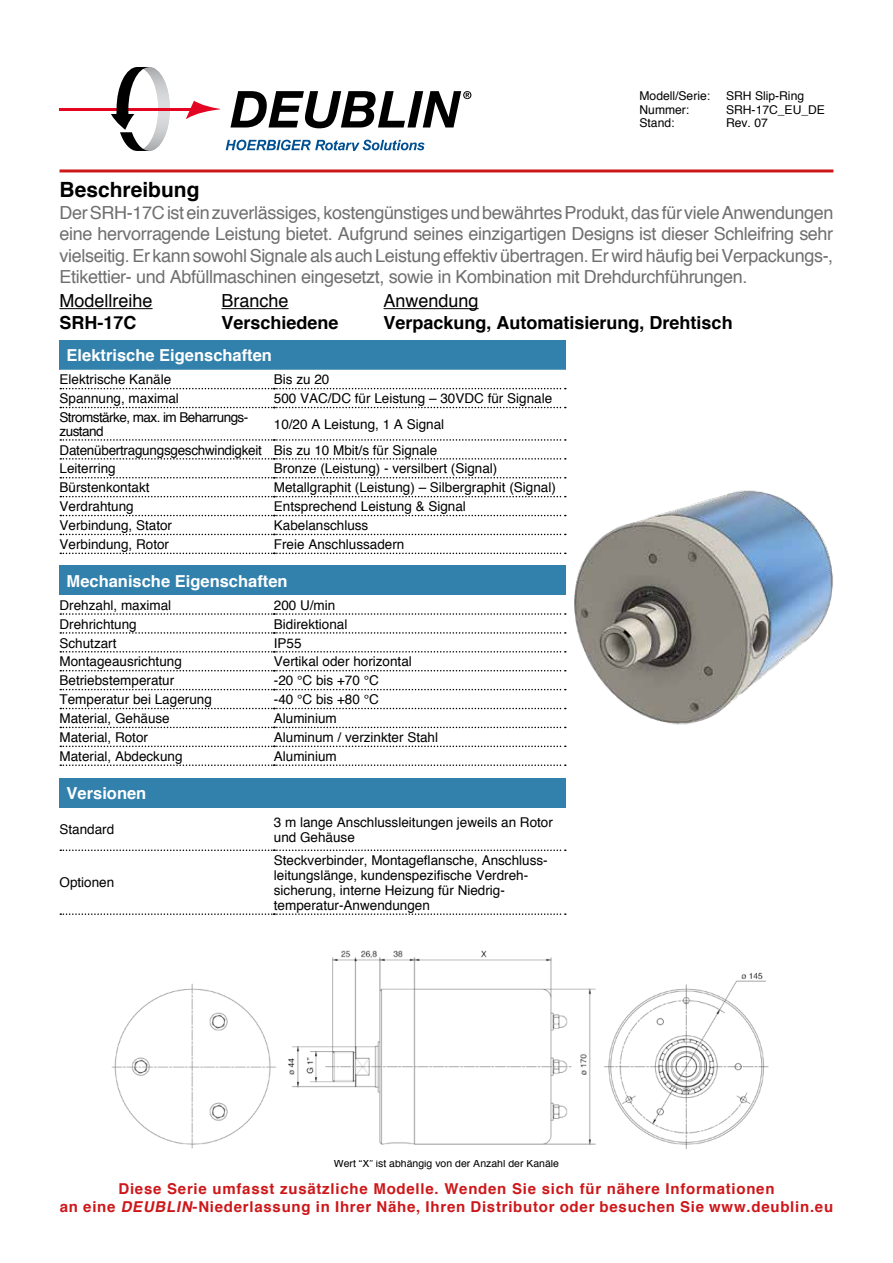
<style>
.page{position:relative;width:893px;height:1263px;background:#fff}
.page>*{position:absolute;margin:0;border:0;box-sizing:border-box;transform-origin:0 0}
.t1{font:700 21px "Helvetica";color:#000}
.t2{font:18px/21.6px "Helvetica";letter-spacing:-.02em;color:#706f6f;text-align:justify}
.t3{font:700 18px "Helvetica";color:#000}
.t4{font:18px "Helvetica";color:#000}
.t5{font:700 16.5px "Helvetica";color:#fff}
.t6{font:700 15px/18px "Helvetica";letter-spacing:.05em;color:#cd171a;text-align:center}
.t7{font:13.5px/15px "Helvetica";color:#000}
.t8{font:13.5px/25.7px "Helvetica";letter-spacing:-.02em;color:#000}
.t9{font:13.5px/13.5px "Helvetica";letter-spacing:-.04em;color:#000}
.t10{font:12.15px "Helvetica";color:#000}
.t11{font:10.5px "Helvetica";color:#000}
.s1{font-style:italic}
</style>
<div class="page">
<div style="left:60px;top:340px;width:506px;height:30px;background:#3281ad"></div>
<svg style="left:60px;top:387px;width:506px;height:166px"></svg>
<svg style="left:60px;top:388px;width:506px;height:1px"></svg>
<svg style="left:60px;top:407px;width:506px;height:1px"></svg>
<svg style="left:60px;top:439px;width:506px;height:2px"></svg>
<svg style="left:60px;top:458px;width:506px;height:2px"></svg>
<svg style="left:60px;top:477px;width:506px;height:1px"></svg>
<svg style="left:60px;top:496px;width:498px;height:1px"></svg>
<svg style="left:60px;top:515px;width:498px;height:1px"></svg>
<svg style="left:60px;top:534px;width:498px;height:1px"></svg>
<svg style="left:60px;top:553px;width:498px;height:1px"></svg>
<hr style="left:60px;top:169px;width:773px;height:3px;background:#cd171a">
<hr style="left:60px;top:308px;width:93px;height:1px;background:#000">
<hr style="left:222px;top:308px;width:67px;height:1px;background:#000">
<hr style="left:384px;top:308px;width:95px;height:1px;background:#000">
<div style="left:60px;top:778px;width:506px;height:30px;background:#3281ad"></div>
<svg style="left:60px;top:849px;width:506px;height:2px"></svg>
<svg style="left:60px;top:913px;width:506px;height:2px"></svg>
<img style="left:112px;top:950px;width:657px;height:199px">
<img style="left:558px;top:480px;width:275px;height:249px">
<div style="left:60px;top:566px;width:506px;height:29px;background:#3281ad"></div>
<svg style="left:60px;top:613px;width:506px;height:2px"></svg>
<svg style="left:60px;top:632px;width:506px;height:2px"></svg>
<svg style="left:60px;top:651px;width:506px;height:1px"></svg>
<svg style="left:60px;top:670px;width:506px;height:1px"></svg>
<svg style="left:60px;top:689px;width:506px;height:1px"></svg>
<svg style="left:60px;top:708px;width:506px;height:1px"></svg>
<svg style="left:60px;top:727px;width:506px;height:1px"></svg>
<svg style="left:60px;top:745px;width:506px;height:2px"></svg>
<svg style="left:60px;top:764px;width:506px;height:2px"></svg>
<svg style="left:186px;top:101px;width:34px;height:18px"></svg>
<svg style="left:230px;top:91px;width:241px;height:37px"></svg>
<hr style="left:60px;top:108px;width:134px;height:2px;background:#e40523">
<svg style="left:226px;top:140px;width:199px;height:11px"></svg>
<svg style="left:111px;top:67px;width:59px;height:84px"></svg>
<p class="t10" style="left:639px;top:88px;width:72px">Modell/Serie:</p>
<p class="t10" style="left:726px;top:88px;width:80px">SRH Slip-Ring</p>
<p class="t10" style="left:639px;top:102px;width:51px">Nummer:</p>
<p class="t10" style="left:726px;top:102px;width:100px">SRH-17C_EU_DE</p>
<p class="t10" style="left:639px;top:115px;width:37px">Stand:</p>
<p class="t10" style="left:726px;top:115px;width:43px">Rev. 07</p>
<h1 class="t1" style="left:60px;top:176px;width:142px">Beschreibung</h1>
<p class="t2" style="left:60px;top:201px;width:775px">Der SRH-17C ist ein zuverlässiges, kostengünstiges und bewährtes Produkt, das für viele Anwendungen eine hervorragende Leistung bietet. Aufgrund seines einzigartigen Designs ist dieser Schleifring sehr vielseitig. Er kann sowohl Signale als auch Leistung effektiv übertragen. Er wird häufig bei Verpackungs-, Etikettier- und Abfüllmaschinen eingesetzt, sowie in Kombination mit Drehdurchführungen.</p>
<h2 class="t4" style="left:60px;top:290px;width:95px">Modellreihe</h2>
<h2 class="t4" style="left:222px;top:290px;width:69px">Branche</h2>
<h2 class="t4" style="left:384px;top:290px;width:97px">Anwendung</h2>
<h2 class="t3" style="left:60px;top:311px;width:79px">SRH-17C</h2>
<h2 class="t3" style="left:222px;top:311px;width:119px">Verschiedene</h2>
<h2 class="t3" style="left:384px;top:311px;width:351px">Verpackung, Automatisierung, Drehtisch</h2>
<p class="t5" style="left:67px;top:345px;width:207px">Elektrische Eigenschaften</p>
<p class="t7" style="left:60px;top:372px;width:113px">Elektrische Kanäle</p>
<p class="t7" style="left:274px;top:372px;width:57px">Bis zu 20</p>
<p class="t7" style="left:60px;top:391px;width:121px">Spannung, maximal</p>
<p class="t7" style="left:274px;top:391px;width:280px">500 VAC/DC für Leistung – 30VDC für Signale</p>
<p class="t9" style="left:60px;top:410px;width:190px">Stromstärke, max. im Beharrungs&shy;zustand</p>
<p class="t8" style="left:60px;top:411px;width:386px;text-indent:214px">10/20 A Leistung, 1 A Signal<br>Datenübertragungsgeschwindigkeit Bis zu 10 Mbit/s für Signale</p>
<p class="t7" style="left:60px;top:461px;width:58px">Leiterring</p>
<p class="t7" style="left:274px;top:461px;width:225px">Bronze (Leistung) - versilbert (Signal)</p>
<p class="t7" style="left:60px;top:480px;width:92px">Bürstenkontakt</p>
<p class="t7" style="left:274px;top:480px;width:284px">Metallgraphit (Leistung) – Silbergraphit (Signal)</p>
<p class="t7" style="left:60px;top:499px;width:76px">Verdrahtung</p>
<p class="t7" style="left:274px;top:499px;width:194px">Entsprechend Leistung &amp; Signal</p>
<p class="t7" style="left:60px;top:518px;width:114px">Verbindung, Stator</p>
<p class="t7" style="left:274px;top:518px;width:96px">Kabelanschluss</p>
<p class="t7" style="left:60px;top:536px;width:111px">Verbindung, Rotor</p>
<p class="t7" style="left:274px;top:536px;width:132px">Freie Anschlussadern</p>
<p class="t5" style="left:67px;top:570px;width:222px">Mechanische Eigenschaften</p>
<p class="t7" style="left:60px;top:597px;width:113px">Drehzahl, maximal</p>
<p class="t7" style="left:274px;top:597px;width:63px">200 U/min</p>
<p class="t7" style="left:60px;top:616px;width:79px">Drehrichtung</p>
<p class="t7" style="left:274px;top:616px;width:75px">Bidirektional</p>
<p class="t7" style="left:60px;top:635px;width:59px">Schutzart</p>
<p class="t7" style="left:274px;top:635px;width:29px">IP55</p>
<p class="t7" style="left:60px;top:654px;width:124px">Montageausrichtung</p>
<p class="t7" style="left:274px;top:654px;width:140px">Vertikal oder horizontal</p>
<p class="t7" style="left:60px;top:673px;width:116px">Betriebstemperatur</p>
<p class="t7" style="left:274px;top:673px;width:106px">-20 °C bis +70 °C</p>
<p class="t7" style="left:60px;top:692px;width:154px">Temperatur bei Lagerung</p>
<p class="t7" style="left:274px;top:692px;width:106px">-40 °C bis +80 °C</p>
<p class="t7" style="left:60px;top:711px;width:112px">Material, Gehäuse</p>
<p class="t7" style="left:274px;top:711px;width:65px">Aluminium</p>
<p class="t7" style="left:60px;top:729px;width:90px">Material, Rotor</p>
<p class="t7" style="left:274px;top:729px;width:166px">Aluminum / verzinkter Stahl</p>
<p class="t7" style="left:60px;top:748px;width:125px">Material, Abdeckung</p>
<p class="t7" style="left:274px;top:748px;width:65px">Aluminium</p>
<p class="t5" style="left:67px;top:783px;width:81px">Versionen</p>
<p class="t7" style="left:60px;top:822px;width:56px">Standard</p>
<p class="t7" style="left:274px;top:814px;width:281px">3 m lange Anschlussleitungen jeweils an Rotor und Gehäuse</p>
<p class="t7" style="left:60px;top:875px;width:56px">Optionen</p>
<p class="t7" style="left:274px;top:852px;width:275px">Steckverbinder, Montageflansche, Anschluss&shy;leitungslänge, kundenspezifische Verdreh&shy;sicherung, interne Heizung für Niedrig&shy;temperatur-Anwendungen</p>
<p class="t11" style="left:334px;top:1156px;width:227px">Wert “X” ist abhängig von der Anzahl der Kanäle</p>
<p class="t6" style="left:60px;top:1179px;width:775px">Diese Serie umfasst zusätzliche Modelle. Wenden Sie sich für nähere Informationen<br>an eine <span class="s1">DEUBLIN</span>-Niederlassung in Ihrer Nähe, Ihren Distributor oder besuchen Sie www.deublin.eu</p>
</div>
